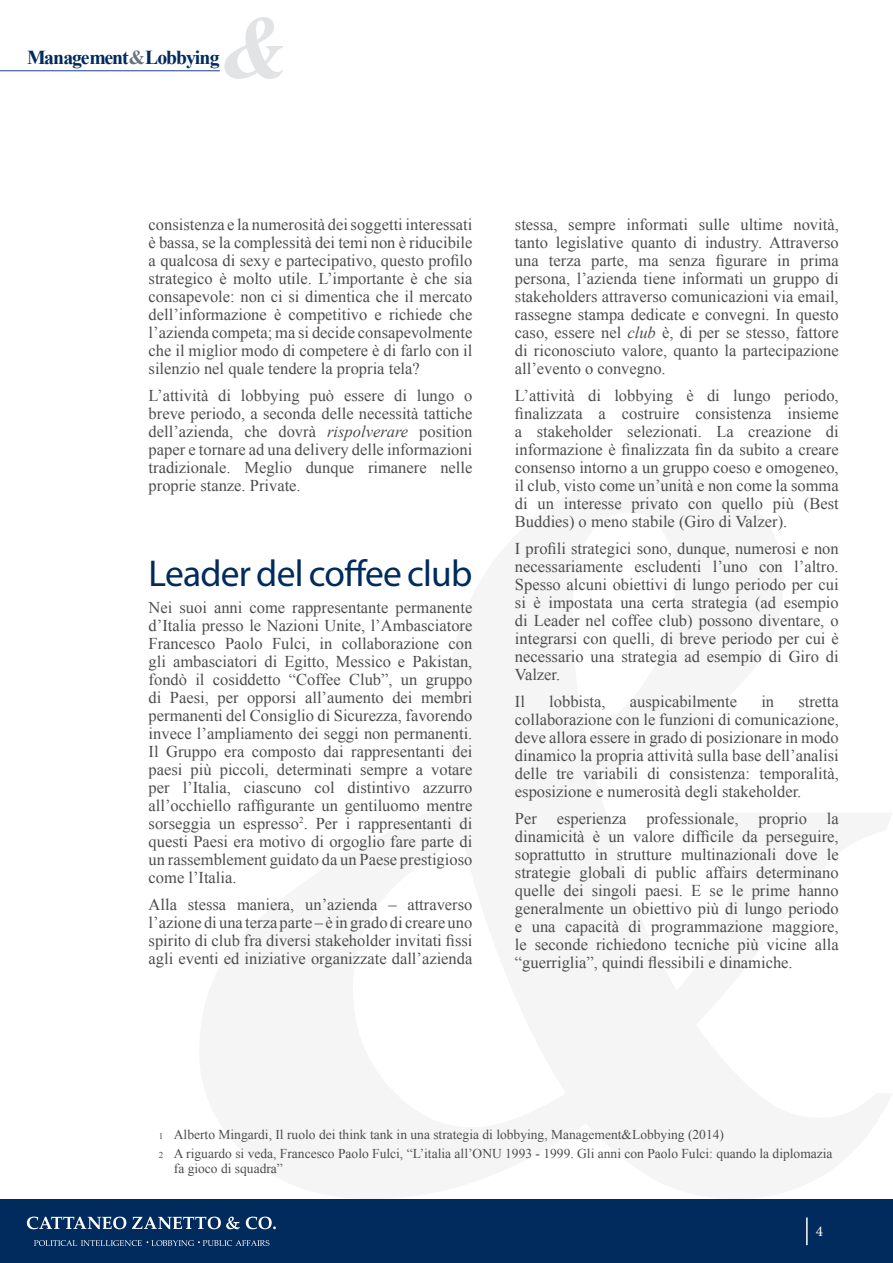
<style>
.page{position:relative;width:893px;height:1263px;background:#fff}
.page>*{position:absolute;margin:0;border:0;box-sizing:border-box;transform-origin:0 0}
.t1{font:37.5px "Myriad Pro";letter-spacing:-.02em;color:#002b5c}
.t2{font:700 19.8px "Times New Roman";letter-spacing:-.05em;color:#002b5c}
.t3{font:16.5px/18px "Times New Roman";color:#4d4d4f;text-align:justify}
.t4{font:15px "Minion Pro";color:#fff}
.t5{font:13.5px/19.5px "Times New Roman";color:#4d4d4f}
.s1{color:#6a737b}
.s2{font-style:italic}
.s3{font-size:9px}
</style>
<div class="page">
<svg style="left:224px;top:17px;width:59px;height:62px"></svg>
<hr style="left:0;top:71px;width:220px;height:1px;background:#1c3e94">
<div style="left:0;top:1199px;width:893px;height:64px;background:#002b5c"></div>
<hr style="left:806px;top:1217px;width:2px;height:28px;background:#fff">
<svg style="left:27px;top:1216px;width:99px;height:13px"></svg>
<svg style="left:132px;top:1216px;width:108px;height:13px"></svg>
<svg style="left:246px;top:1216px;width:30px;height:13px"></svg>
<svg style="left:34px;top:1240px;width:235px;height:6px"></svg>
<p class="t2" style="left:27px;top:43px;width:194px">Management<span class="s1">&amp;</span>Lobbying</p>
<p class="t3" style="left:149px;top:215px;width:325px">consistenza e la numerosità dei soggetti interessati è bassa, se la complessità dei temi non è riducibile a qualcosa di sexy e partecipativo, questo profilo strategico è molto utile. L’importante è che sia consapevole: non ci si dimentica che il mercato dell’informazione è competitivo e richiede che l’azienda competa; ma si decide consapevolmente che il miglior modo di competere è di farlo con il silenzio nel quale tendere la propria tela?</p>
<p class="t3" style="left:149px;top:386px;width:325px">L’attività di lobbying può essere di lungo o breve periodo, a seconda delle necessità tattiche dell’azienda, che dovrà <span class="s2">rispolverare</span> position paper e tornare ad una delivery delle informazioni tradizionale. Meglio dunque rimanere nelle proprie stanze. Private.</p>
<h1 class="t1" style="left:149px;top:553px;width:325px">Leader del coffee club</h1>
<p class="t3" style="left:149px;top:598px;width:325px">Nei suoi anni come rappresentante permanente d’Italia presso le Nazioni Unite, l’Ambasciatore Francesco Paolo Fulci, in collaborazione con gli ambasciatori di Egitto, Messico e Pakistan, fondò il cosiddetto “Coffee Club”, un gruppo di Paesi, per opporsi all’aumento dei membri permanenti del Consiglio di Sicurezza, favorendo invece l’ampliamento dei seggi non permanenti.<br>Il Gruppo era composto dai rappresentanti dei paesi più piccoli, determinati sempre a votare per l’Italia, ciascuno col distintivo azzurro all’occhiello raffigurante un gentiluomo mentre sorseggia un espresso<sup>2</sup>. Per i rappresentanti di questi Paesi era motivo di orgoglio fare parte di un rassemblement guidato da un Paese prestigioso come l’Italia.</p>
<p class="t3" style="left:149px;top:895px;width:325px">Alla stessa maniera, un’azienda – attraverso l’azione di una terza parte – è in grado di creare uno spirito di club fra diversi stakeholder invitati fissi agli eventi ed iniziative organizzate dall’azienda</p>
<p class="t3" style="left:515px;top:215px;width:325px">stessa, sempre informati sulle ultime novità, tanto legislative quanto di industry. Attraverso una terza parte, ma senza figurare in prima persona, l’azienda tiene informati un gruppo di stakeholders attraverso comunicazioni via email, rassegne stampa dedicate e convegni. In questo caso, essere nel <span class="s2">club</span> è, di per se stesso, fattore di riconosciuto valore, quanto la partecipazione all’evento o convegno.</p>
<p class="t3" style="left:515px;top:386px;width:325px">L’attività di lobbying è di lungo periodo, finalizzata a costruire consistenza insieme a stakeholder selezionati. La creazione di informazione è finalizzata fin da subito a creare consenso intorno a un gruppo coeso e omogeneo, il club, visto come un’unità e non come la somma di un interesse privato con quello più (Best Buddies) o meno stabile (Giro di Valzer).</p>
<p class="t3" style="left:515px;top:539px;width:325px">I profili strategici sono, dunque, numerosi e non necessariamente escludenti l’uno con l’altro.<br>Spesso alcuni obiettivi di lungo periodo per cui si è impostata una certa strategia (ad esempio di Leader nel coffee club) possono diventare, o integrarsi con quelli, di breve periodo per cui è necessario una strategia ad esempio di Giro di Valzer.</p>
<p class="t3" style="left:515px;top:692px;width:12px">Il</p>
<p class="t3" style="left:549px;top:692px;width:58px">lobbista,</p>
<p class="t3" style="left:630px;top:692px;width:109px">auspicabilmente</p>
<p class="t3" style="left:761px;top:692px;width:14px">in</p>
<p class="t3" style="left:515px;top:692px;width:325px;text-indent:283px">stretta collaborazione con le funzioni di comunicazione, deve allora essere in grado di posizionare in modo dinamico la propria attività sulla base dell’analisi delle tre variabili di consistenza: temporalità, esposizione e numerosità degli stakeholder.</p>
<p class="t3" style="left:515px;top:809px;width:325px">Per esperienza professionale, proprio la dinamicità è un valore difficile da perseguire, soprattutto in strutture multinazionali dove le strategie globali di public affairs determinano quelle dei singoli paesi. E se le prime hanno generalmente un obiettivo più di lungo periodo e una capacità di programmazione maggiore, le seconde richiedono tecniche più vicine alla “guerriglia”, quindi flessibili e dinamiche.</p>
<p class="t5" style="left:159px;top:1124px;width:675px"><span class="s3">1</span> Alberto Mingardi, Il ruolo dei think tank in una strategia di lobbying, Management&amp;Lobbying (2014)<br><span class="s3">2</span> A riguardo si veda, Francesco Paolo Fulci, “L’italia all’ONU 1993 - 1999. Gli anni con Paolo Fulci: quando la diplomazia</p>
<p class="t5" style="left:174px;top:1159px;width:111px">fa gioco di squadra”</p>
<p class="t4" style="left:816px;top:1222px;width:9px">4</p>
</div>
